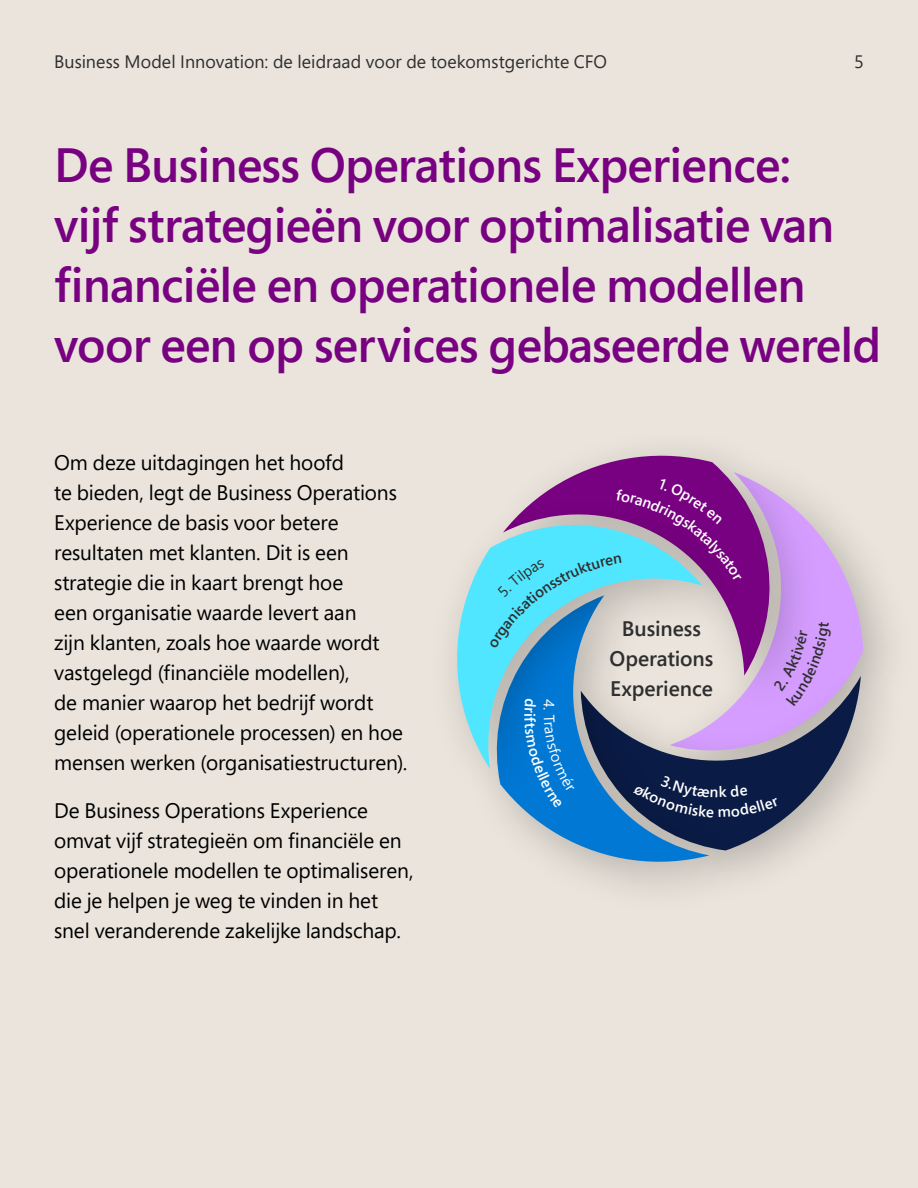
<style>
.page{position:relative;width:918px;height:1188px;background:#eae4dc}
.page>*{position:absolute;margin:0;border:0;box-sizing:border-box;transform-origin:0 0}
.Title_H2_32_40{font:600 48px/60px "Segoe Pro";letter-spacing:-.015em;color:#770180}
.Highlights_14_20{font:21px/30px "Segoe Pro";letter-spacing:-.005em;color:#000}
.Highlights_14_20_cen{font:600 21px/30px "Segoe Pro";color:#2f2f2f;text-align:center}
.t1{font:18px "Segoe Pro";letter-spacing:.005em;color:#2f2f2f}
.t2{font:600 15px "Segoe Pro";color:#fff}
</style>
<div class="page">
<svg style="left:838px;top:513px;width:25px;height:118px"></svg>
<img style="left:624px;top:440px;width:214px;height:191px">
<svg style="left:569px;top:454px;width:204px;height:96px"></svg>
<img style="left:778px;top:631px;width:123px;height:230px">
<svg style="left:778px;top:676px;width:83px;height:174px"></svg>
<img style="left:577px;top:550px;width:201px;height:339px">
<svg style="left:531px;top:838px;width:178px;height:30px"></svg>
<img style="left:483px;top:480px;width:288px;height:358px">
<svg style="left:452px;top:520px;width:250px;height:249px"></svg>
<svg style="left:773px;top:622px;width:58px;height:84px;background:#d09af9"></svg>
<div style="left:633px;top:775px;width:146px;height:42px;background:#0a1b45"></div>
<div style="left:525px;top:698px;width:50px;height:111px;background:#0078d4"></div>
<svg style="left:489px;top:478px;width:253px;height:170px"></svg>
<p class="t1" style="left:54px;top:49px;width:555px">Business Model Innovation: de leidraad voor de toekomstgerichte CFO</p>
<p class="t1" style="left:854px;top:49px;width:11px">5</p>
<p class="Title_H2_32_40" style="left:54px;top:133px;width:829px">De Business Operations Experience:<br>vijf strategieën voor optimalisatie van financiële en operationele modellen voor een op services gebaseerde wereld</p>
<p class="Highlights_14_20" style="left:54px;top:447px;width:355px">Om deze uitdagingen het hoofd<br>te bieden, legt de Business Operations Experience de basis voor betere resultaten met klanten. Dit is een strategie die in kaart brengt hoe<br>een organisatie waarde levert aan<br>zijn klanten, zoals hoe waarde wordt vastgelegd (financiële modellen),<br>de manier waarop het bedrijf wordt geleid (operationele processen) en hoe mensen werken (organisatiestructuren).</p>
<p class="Highlights_14_20" style="left:54px;top:795px;width:361px">De Business Operations Experience omvat vijf strategieën om financiële en operationele modellen te optimaliseren, die je helpen je weg te vinden in het snel veranderende zakelijke landschap.</p>
<p class="t2" style="left:540px;top:713px;width:6px;rotate:90deg">i</p>
<p class="Highlights_14_20_cen" style="left:610px;top:613px;width:105px">Business<br>Operations<br>Experience</p>
</div>
